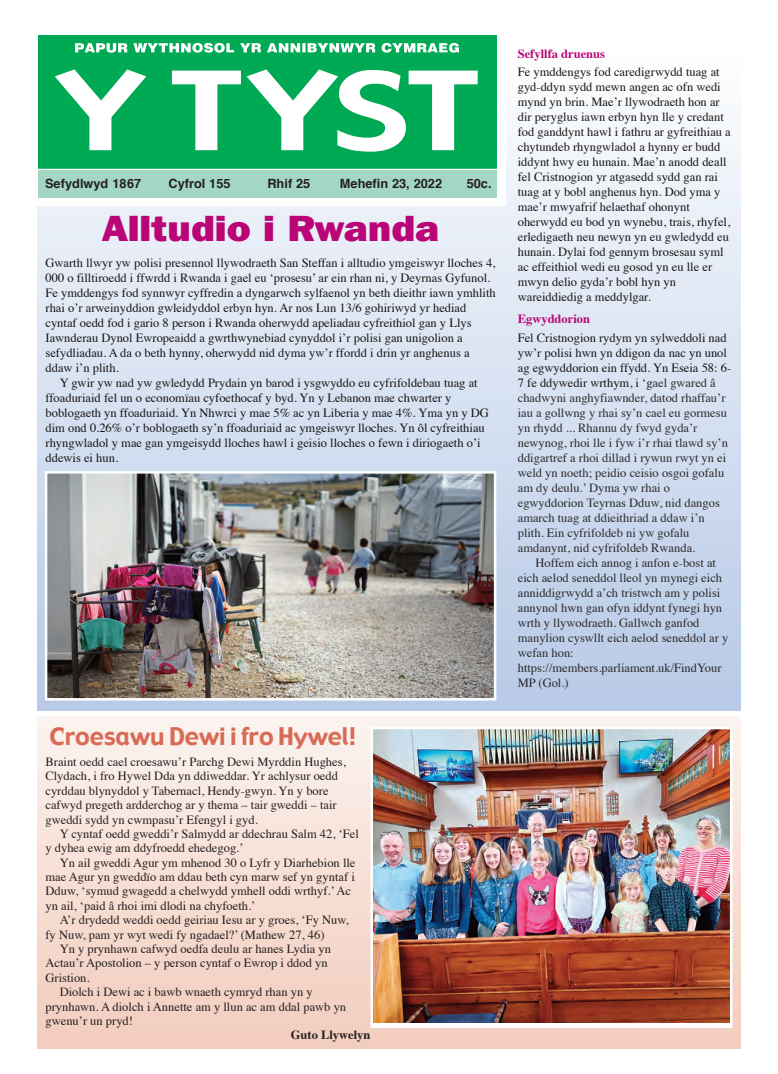
<style>
.page{position:relative;width:778px;height:1074px;background:#fff}
.page>*{position:absolute;margin:0;border:0;box-sizing:border-box;transform-origin:0 0}
.t1{font:800 36.25px "Franklin Gothic IT Cby BT";color:#ba0576;scale:1.1 1}
.t2{font:23.75px "Gadget";color:#d96a55}
.t3{font:700 12.75px "Helvetica";color:#231f20}
.t4{font:12.5px/15px "Times";color:#1a1514}
.t5{font:12.5px/14.4px "Times";color:#231f20}
.t6{font:12.5px/15px "Times";color:#2d2a29}
.t7{font:700 12.5px "Times";color:#ba0576}
.t8{font:700 12.5px "Times";color:#231f20}
.s1{color:#1a1514}
</style>
<div class="page">
<div style="left:38px;top:716px;width:701px;height:332px;background:linear-gradient(to bottom,#fcf4ef,#f1cbbc)"></div>
<div style="left:38px;top:36px;width:701px;height:674px;background:linear-gradient(to bottom,#feffff,#b6c9e7)"></div>
<div style="left:28px;top:29px;width:477px;height:176px;background:#fff"></div>
<div style="left:38px;top:35px;width:458px;height:135px;background:#00a954"></div>
<svg style="left:55px;top:69px;width:422px;height:83px"></svg>
<hr style="left:35px;top:169px;width:463px;height:2px;background:#fff">
<svg style="left:371px;top:76px;width:48px;height:42px"></svg>
<svg style="left:75px;top:43px;width:383px;height:10px"></svg>
<div style="left:38px;top:170px;width:458px;height:27px;background:#a3d7c4"></div>
<img style="left:48px;top:474px;width:445px;height:223px">
<div style="left:45px;top:471px;width:451px;height:229px;border:2px solid #fff"></div>
<img style="left:373px;top:729px;width:356px;height:293px">
<div style="left:370px;top:726px;width:362px;height:302px;border:2px solid #fff"></div>
<p class="t3" style="left:45px;top:178px;width:98px">Sefydlwyd 1867</p>
<p class="t3" style="left:168px;top:178px;width:64px">Cyfrol 155</p>
<p class="t3" style="left:267px;top:178px;width:44px">Rhif 25</p>
<p class="t3" style="left:340px;top:178px;width:104px">Mehefin 23, 2022</p>
<p class="t3" style="left:466px;top:178px;width:26px">50c.</p>
<p class="t1" style="left:102px;top:215px;width:307px">Alltudio i Rwanda</p>
<p class="t4" style="left:45px;top:256px;width:451px">Gwarth llwyr yw polisi presennol llywodraeth San Steffan i alltudio ymgeiswyr lloches 4, 000 o filltiroedd i ffwrdd i Rwanda i gael eu ‘prosesu’ ar ein rhan ni, y Deyrnas Gyfunol.<br>Fe ymddengys fod synnwyr cyffredin a dyngarwch sylfaenol yn beth dieithr iawn ymhlith rhai o’r arweinyddion gwleidyddol erbyn hyn. Ar nos Lun 13/6 gohiriwyd yr hediad cyntaf oedd fod i gario 8 person i Rwanda oherwydd apeliadau cyfreithiol gan y Llys Iawnderau Dynol Ewropeaidd a gwrthwynebiad cynyddol i’r polisi gan unigolion a sefydliadau. A da o beth hynny, oherwydd nid dyma yw’r ffordd i drin yr anghenus a ddaw i’n plith.</p>
<p class="t4" style="left:45px;top:376px;width:444px;text-indent:14px">Y gwir yw nad yw gwledydd Prydain yn barod i ysgwyddo eu cyfrifoldebau tuag at ffoaduriaid fel un o economïau cyfoethocaf y byd. Yn y Lebanon mae chwarter y boblogaeth yn ffoaduriaid. Yn Nhwrci y mae 5% ac yn Liberia y mae 4%. Yma yn y DG dim ond 0.26% o’r boblogaeth sy’n ffoaduriaid ac ymgeiswyr lloches. Yn ôl cyfreithiau rhyngwladol y mae gan ymgeisydd lloches hawl i geisio lloches o fewn i diriogaeth o’i ddewis ei hun.</p>
<p class="t2" style="left:50px;top:720px;width:308px">Croesawu Dewi i fro Hywel!</p>
<p class="t5" style="left:45px;top:755px;width:301px">Braint oedd cael croesawu’r Parchg Dewi Myrddin Hughes, Clydach, i fro Hywel Dda yn ddiweddar. Yr achlysur oedd cyrddau blynyddol y Tabernacl, Hendy-gwyn. Yn y bore cafwyd pregeth ardderchog ar y thema – tair gweddi – tair gweddi sydd yn cwmpasu’r Efengyl i gyd.</p>
<p class="t5" style="left:45px;top:827px;width:314px;text-indent:14px">Y cyntaf oedd gweddi’r Salmydd ar ddechrau Salm 42, ‘Fel y dyhea ewig am ddyfroedd ehedegog.’</p>
<p class="t5" style="left:45px;top:856px;width:311px;text-indent:14px">Yn ail gweddi Agur ym mhenod 30 o Lyfr y Diarhebion lle mae Agur yn gweddïo am ddau beth cyn marw sef yn gyntaf i Dduw, ‘symud gwagedd a chelwydd ymhell oddi wrthyf.’ Ac yn ail, ‘paid â rhoi imi dlodi na chyfoeth.’</p>
<p class="t5" style="left:45px;top:913px;width:304px;text-indent:14px">A’r drydedd weddi oedd geiriau Iesu ar y groes, ‘Fy Nuw, fy Nuw, pam yr wyt wedi fy ngadael?’ (Mathew 27, 46)</p>
<p class="t5" style="left:45px;top:942px;width:287px;text-indent:14px">Yn y prynhawn cafwyd oedfa deulu ar hanes Lydia yn<br>Actau’r Apostolion – y person cyntaf o Ewrop i ddod yn<br>Gristion.</p>
<p class="t5" style="left:45px;top:985px;width:302px;text-indent:14px">Diolch i Dewi ac i bawb wnaeth cymryd rhan yn y prynhawn. A diolch i Annette am y llun ac am ddal pawb yn gwenu’r un pryd!</p>
<p class="t8" style="left:291px;top:1029px;width:81px">Guto Llywelyn</p>
<p class="t7" style="left:517px;top:48px;width:89px">Sefyllfa druenus</p>
<p class="t4" style="left:517px;top:65px;width:214px">Fe ymddengys fod caredigrwydd tuag at gyd-ddyn sydd mewn angen ac ofn wedi mynd yn brin. Mae’r llywodraeth hon ar dir peryglus iawn erbyn hyn lle y credant fod ganddynt hawl i fathru ar gyfreithiau a chytundeb rhyngwladol a hynny er budd iddynt hwy eu hunain. Mae’n anodd deall fel Cristnogion yr atgasedd sydd gan rai tuag at y bobl anghenus hyn. Dod yma y mae’r mwyafrif helaethaf ohonynt oherwydd eu bod yn wynebu, trais, rhyfel, erledigaeth neu newyn yn eu gwledydd eu hunain. Dylai fod gennym brosesau syml ac effeithiol wedi eu gosod yn eu lle er mwyn delio gyda’r bobl hyn yn wareiddiedig a meddylgar.</p>
<p class="t7" style="left:517px;top:314px;width:74px">Egwyddorion</p>
<p class="t6" style="left:517px;top:331px;width:215px"><span class="s1">Fel Cristnogion rydym yn sylweddoli nad yw’r polisi hwn yn ddigon da nac yn unol ag egwyddorion ein ffydd. Yn Eseia 58: 6- 7 fe ddywedir wrthym, i ‘g</span>ael gwared â chadwyni anghyfiawnder, datod rhaffauʼr iau a gollwng y rhai syʼn cael eu gormesu yn rhydd ... Rhannu dy fwyd gydaʼr newynog, rhoi lle i fyw iʼr rhai tlawd syʼn ddigartref a rhoi dillad i rywun rwyt yn ei weld yn noeth; peidio ceisio osgoi gofalu am dy deulu.’ Dyma yw rhai o egwyddorion Teyrnas Dduw, nid dangos amarch tuag at ddieithriad a ddaw i’n plith. Ein cyfrifoldeb ni yw gofalu amdanynt, nid cyfrifoldeb Rwanda.</p>
<p class="t6" style="left:517px;top:556px;width:212px;text-indent:18px">Hoffem eich annog i anfon e-bost at eich aelod seneddol lleol yn mynegi eich anniddigrwydd a’ch tristwch am y polisi annynol hwn gan ofyn iddynt fynegi hyn wrth y llywodraeth. Gallwch ganfod manylion cyswllt eich aelod seneddol ar y wefan hon:</p>
<p class="t6" style="left:517px;top:661px;width:205px">https://members.parliament.uk/FindYour<br>MP (Gol.)</p>
</div>
